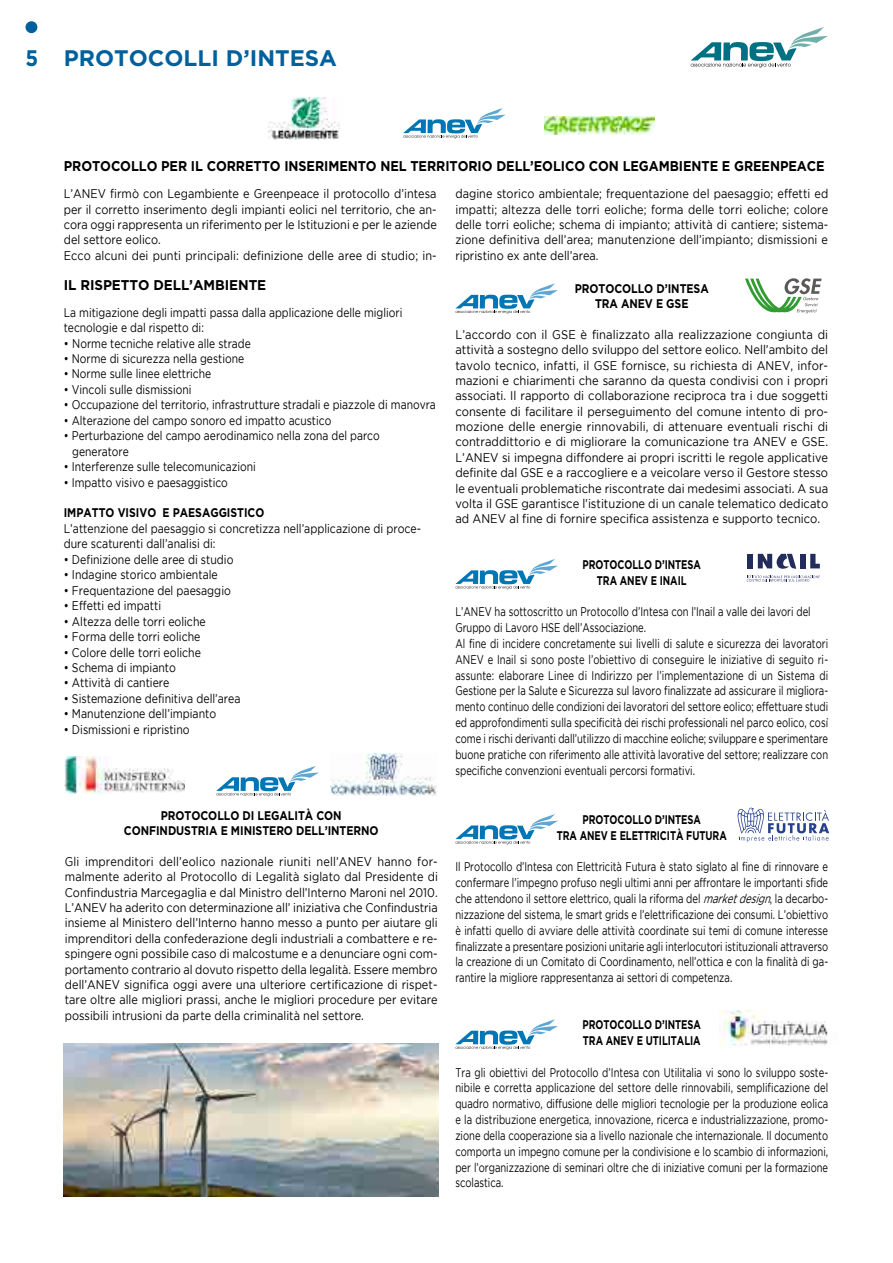
<style>
.page{position:relative;width:893px;height:1263px;background:#fff}
.page>*{position:absolute;margin:0;border:0;box-sizing:border-box;transform-origin:0 0}
.t1{font:700 22.5px "Gotham";color:#00609c;scale:.9 1}
.t2{font:700 14.1px "Gotham";letter-spacing:-.005em;color:#000;scale:.9 1}
.t3{font:700 14.1px "Gotham";letter-spacing:-.005em;color:#000;scale:.95 1}
.t4{font:12.6px/15.9px "Gotham";color:#000;text-align:justify;scale:.75 1}
.t5{font:12.6px/15.5px "Gotham";color:#000;text-align:justify;scale:.87 1}
.t6{font:12.6px/15.5px "Gotham";color:#000;text-align:justify;scale:.89 1}
.t7{font:12.6px/15.5px "Gotham";color:#000;scale:.82 1}
.t8{font:12.6px/15.5px "Gotham";color:#000;scale:.84 1}
.t9{font:700 12.6px/15.9px "Gotham";letter-spacing:-.005em;color:#000;text-align:center;scale:.75 1}
.t10{font:700 12.6px/15.5px "Gotham";letter-spacing:-.005em;color:#000;text-align:center;scale:.85 1}
.t11{font:700 12.6px "Gotham";letter-spacing:-.005em;color:#000;scale:.84 1}
.s1{font-style:italic}
</style>
<div class="page">
<div style="left:26px;top:21px;width:11px;height:12px;background:#00609c;border-radius:50%"></div>
<svg style="left:691px;top:27px;width:137px;height:41px"></svg>
<svg style="left:745px;top:278px;width:77px;height:35px"></svg>
<svg style="left:455px;top:283px;width:103px;height:31px"></svg>
<div style="left:747px;top:554px;width:5px;height:14px;background:#222d5c"></div>
<div style="left:800px;top:554px;width:5px;height:14px;background:#222d5c"></div>
<svg style="left:810px;top:554px;width:10px;height:14px"></svg>
<svg style="left:758px;top:554px;width:38px;height:15px"></svg>
<svg style="left:747px;top:576px;width:73px;height:6px"></svg>
<svg style="left:455px;top:559px;width:103px;height:30px"></svg>
<img style="left:544px;top:117px;width:110px;height:18px">
<img style="left:268px;top:98px;width:72px;height:41px">
<svg style="left:403px;top:108px;width:103px;height:30px"></svg>
<img style="left:330px;top:754px;width:107px;height:42px">
<img style="left:65px;top:756px;width:119px;height:37px">
<svg style="left:216px;top:766px;width:103px;height:30px"></svg>
<svg style="left:738px;top:808px;width:91px;height:34px"></svg>
<svg style="left:455px;top:814px;width:103px;height:30px"></svg>
<img style="left:719px;top:1011px;width:109px;height:36px">
<svg style="left:455px;top:1019px;width:103px;height:30px"></svg>
<img style="left:64px;top:1043px;width:375px;height:153px">
<h1 class="t1" style="left:26px;top:45px;width:348px">5 PROTOCOLLI D’INTESA</h1>
<p class="t2" style="left:64px;top:158px;width:847px">PROTOCOLLO PER IL CORRETTO INSERIMENTO NEL TERRITORIO DELL’EOLICO CON LEGAMBIENTE E GREENPEACE</p>
<p class="t5" style="left:64px;top:186px;width:430px;text-align:left">L’ANEV firmò con Legambiente e Greenpeace il protocollo d’intesa per il corretto inserimento degli impianti eolici nel territorio, che an&shy;cora oggi rappresenta un riferimento per le Istituzioni e per le aziende del settore eolico.<br>Ecco alcuni dei punti principali: definizione delle aree di studio; in-</p>
<p class="t5" style="left:455px;top:186px;width:430px">dagine storico ambientale; frequentazione del paesaggio; effetti ed impatti; altezza delle torri eoliche; forma delle torri eoliche; colore delle torri eoliche; schema di impianto; attività di cantiere; sistema&shy;zione definitiva dell’area; manutenzione dell’impianto; dismissioni e ripristino ex ante dell’area.</p>
<p class="t3" style="left:64px;top:276px;width:215px">IL RISPETTO DELL’AMBIENTE</p>
<p class="t10" style="left:575px;top:280px;width:159px">PROTOCOLLO D’INTESA<br>TRA ANEV E GSE</p>
<p class="t6" style="left:455px;top:326px;width:420px">L’accordo con il GSE è finalizzato alla realizzazione congiunta di attività a sostegno dello sviluppo del settore eolico. Nell’ambito del tavolo tecnico, infatti, il GSE fornisce, su richiesta di ANEV, infor&shy;mazioni e chiarimenti che saranno da questa condivisi con i propri associati. Il rapporto di collaborazione reciproca tra i due soggetti consente di facilitare il perseguimento del comune intento di pro&shy;mozione delle energie rinnovabili, di attenuare eventuali rischi di contraddittorio e di migliorare la comunicazione tra ANEV e GSE.<br>L’ANEV si impegna diffondere ai propri iscritti le regole applicative definite dal GSE e a raccogliere e a veicolare verso il Gestore stesso le eventuali problematiche riscontrate dai medesimi associati. A sua volta il GSE garantisce l’istituzione di un canale telematico dedicato ad ANEV al fine di fornire specifica assistenza e supporto tecnico.</p>
<p class="t9" style="left:583px;top:556px;width:159px">PROTOCOLLO D’INTESA<br>TRA ANEV E INAIL</p>
<p class="t4" style="left:455px;top:604px;width:499px;text-align:left">L’ANEV ha sottoscritto un Protocollo d’Intesa con l’Inail a valle dei lavori del Gruppo di Lavoro HSE dell’Associazione.<br>Al fine di incidere concretamente sui livelli di salute e sicurezza dei lavoratori ANEV e Inail si sono poste l’obiettivo di conseguire le iniziative di seguito ri&shy;assunte: elaborare Linee di Indirizzo per l’implementazione di un Sistema di Gestione per la Salute e Sicurezza sul lavoro finalizzate ad assicurare il migliora&shy;mento continuo delle condizioni dei lavoratori del settore eolico; effettuare studi ed approfondimenti sulla specificità dei rischi professionali nel parco eolico, così come i rischi derivanti dall’utilizzo di macchine eoliche; sviluppare e sperimentare buone pratiche con riferimento alle attività lavorative del settore; realizzare con specifiche convenzioni eventuali percorsi formativi.</p>
<p class="t7" style="left:64px;top:304px;width:414px">La mitigazione degli impatti passa dalla applicazione delle migliori tecnologie e dal rispetto di:</p>
<p class="t7" style="left:64px;top:335px;width:230px">• Norme tecniche relative alle strade</p>
<p class="t7" style="left:64px;top:351px;width:221px">• Norme di sicurezza nella gestione</p>
<p class="t7" style="left:64px;top:366px;width:181px">• Norme sulle linee elettriche</p>
<p class="t7" style="left:64px;top:381px;width:157px">• Vincoli sulle dismissioni</p>
<p class="t7" style="left:64px;top:397px;width:455px">• Occupazione del territorio, infrastrutture stradali e piazzole di manovra</p>
<p class="t7" style="left:64px;top:412px;width:328px">• Alterazione del campo sonoro ed impatto acustico</p>
<p class="t7" style="left:72px;top:428px;width:376px;text-indent:-9px">• Perturbazione del campo aerodinamico nella zona del parco generatore</p>
<p class="t7" style="left:64px;top:459px;width:236px">• Interferenze sulle telecomunicazioni</p>
<p class="t7" style="left:64px;top:474px;width:202px">• Impatto visivo e paesaggistico</p>
<p class="t11" style="left:64px;top:506px;width:240px">IMPATTO VISIVO E PAESAGGISTICO</p>
<p class="t8" style="left:64px;top:520px;width:427px">L’attenzione del paesaggio si concretizza nell’applicazione di proce&shy;dure scaturenti dall’analisi di:</p>
<p class="t8" style="left:64px;top:551px;width:204px">• Definizione delle aree di studio</p>
<p class="t8" style="left:64px;top:567px;width:185px">• Indagine storico ambientale</p>
<p class="t8" style="left:64px;top:582px;width:200px">• Frequentazione del paesaggio</p>
<p class="t8" style="left:64px;top:598px;width:117px">• Effetti ed impatti</p>
<p class="t8" style="left:64px;top:613px;width:171px">• Altezza delle torri eoliche</p>
<p class="t8" style="left:64px;top:629px;width:164px">• Forma delle torri eoliche</p>
<p class="t8" style="left:64px;top:644px;width:165px">• Colore delle torri eoliche</p>
<p class="t8" style="left:64px;top:660px;width:135px">• Schema di impianto</p>
<p class="t8" style="left:64px;top:675px;width:127px">• Attività di cantiere</p>
<p class="t8" style="left:64px;top:690px;width:212px">• Sistemazione definitiva dell’area</p>
<p class="t8" style="left:64px;top:706px;width:183px">• Manutenzione dell’impianto</p>
<p class="t8" style="left:64px;top:721px;width:151px">• Dismissioni e ripristino</p>
<p class="t10" style="left:124px;top:807px;width:301px">PROTOCOLLO DI LEGALITÀ CON<br>CONFINDUSTRIA E MINISTERO DELL’INTERNO</p>
<p class="t5" style="left:65px;top:853px;width:430px">Gli imprenditori dell’eolico nazionale riuniti nell’ANEV hanno for&shy;malmente aderito al Protocollo di Legalità siglato dal Presidente di Confindustria Marcegaglia e dal Ministro dell’Interno Maroni nel 2010.<br>L’ANEV ha aderito con determinazione all’ iniziativa che Confindustria insieme al Ministero dell’Interno hanno messo a punto per aiutare gli imprenditori della confederazione degli industriali a combattere e re&shy;spingere ogni possibile caso di malcostume e a denunciare ogni com&shy;portamento contrario al dovuto rispetto della legalità. Essere membro dell’ANEV significa oggi avere una ulteriore certificazione di rispet&shy;tare oltre alle migliori prassi, anche le migliori procedure per evitare possibili intrusioni da parte della criminalità nel settore.</p>
<p class="t9" style="left:557px;top:811px;width:228px">PROTOCOLLO D’INTESA<br>TRA ANEV E ELETTRICITÀ FUTURA</p>
<p class="t4" style="left:455px;top:859px;width:499px">Il Protocollo d’Intesa con Elettricità Futura è stato siglato al fine di rinnovare e confermare l’impegno profuso negli ultimi anni per affrontare le importanti sfide che attendono il settore elettrico, quali la riforma del <span class="s1">marketdesign</span>, la decarbo&shy;nizzazione del sistema, le smart grids e l’elettrificazione dei consumi. L’obiettivo è infatti quello di avviare delle attività coordinate sui temi di comune interesse finalizzate a presentare posizioni unitarie agli interlocutori istituzionali attraverso la creazione di un Comitato di Coordinamento, nell’ottica e con la finalità di ga&shy;rantire la migliore rappresentanza ai settori di competenza.</p>
<p class="t9" style="left:583px;top:1016px;width:159px;text-align:left">PROTOCOLLO D’INTESA<br>TRA ANEV E UTILITALIA</p>
<p class="t4" style="left:455px;top:1064px;width:499px">Tra gli obiettivi del Protocollo d’Intesa con Utilitalia vi sono lo sviluppo soste&shy;nibile e corretta applicazione del settore delle rinnovabili, semplificazione del quadro normativo, diffusione delle migliori tecnologie per la produzione eolica e la distribuzione energetica, innovazione, ricerca e industrializzazione, promo&shy;zione della cooperazione sia a livello nazionale che internazionale. Il documento comporta un impegno comune per la condivisione e lo scambio di informazioni, per l’organizzazione di seminari oltre che di iniziative comuni per la formazione scolastica.</p>
</div>
